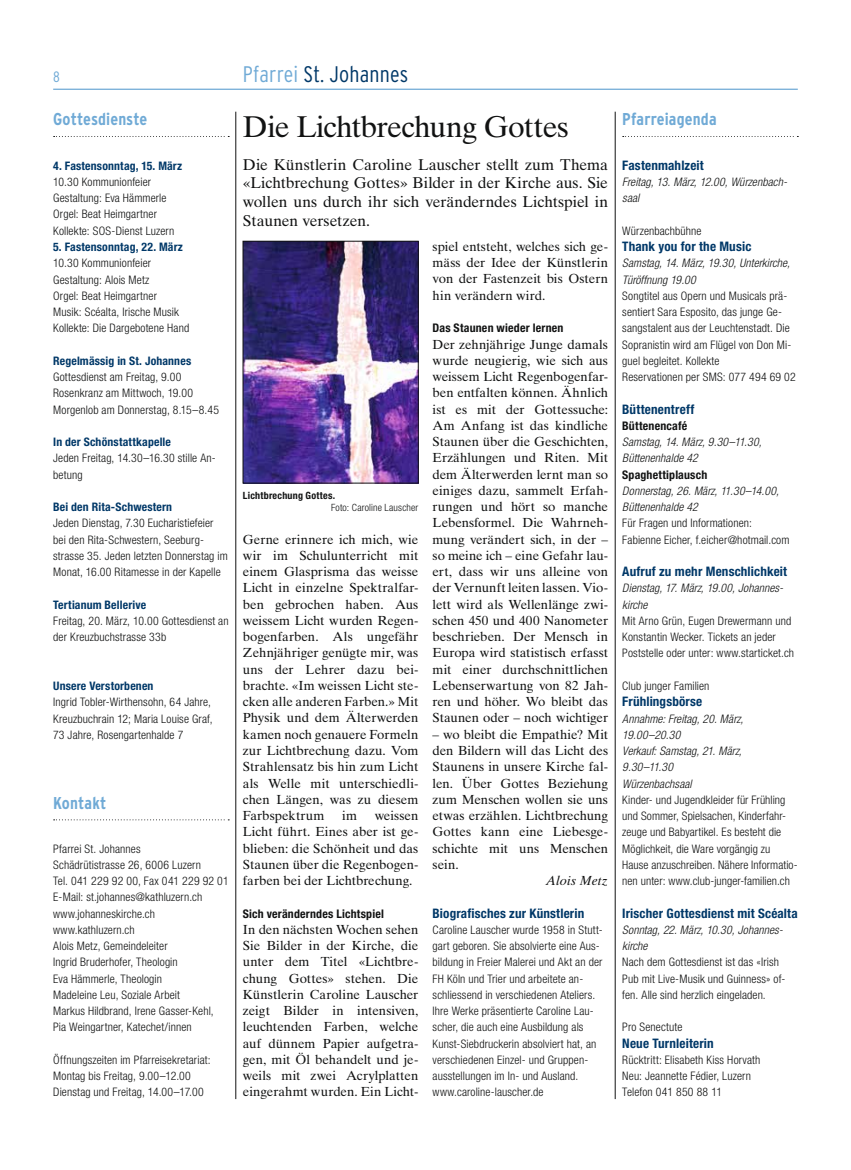
<style>
.page{position:relative;width:851px;height:1170px;background:#fff}
.page>*{position:absolute;margin:0;border:0;box-sizing:border-box;transform-origin:0 0}
.t1{font:30px "Times Ten LT Std";letter-spacing:-.025em;color:#111212}
.t2{font:300 condensed 22.5px "Interstate";letter-spacing:.01em;color:#003868}
.t3{font:700 condensed 17.12px "Interstate";letter-spacing:.005em;color:#70aad6}
.t4{font:15.62px/18.8px "Times Ten LT Std";letter-spacing:-.005em;color:#111212;text-align:justify}
.t5{font:300 condensed 15px "Interstate";color:#70aad6}
.t6{font:13.12px/16.2px "Times Ten LT Std";letter-spacing:-.005em;color:#111212;text-align:justify}
.t7{font:700 condensed 13.12px "Helvetica Neue LT Std";letter-spacing:.01em;color:#003868}
.t8{font:italic 13.12px "Times Ten LT Std";letter-spacing:.01em;color:#111212}
.t9{font:700 condensed 11.88px "Helvetica Neue LT Std";letter-spacing:.015em;color:#111212}
.t10{font:300 condensed 11.75px/16.2px "Helvetica Neue LT Std";letter-spacing:.01em;color:#111212}
.t11{font:italic 300 condensed 11.75px/16.2px "Helvetica Neue LT Std";letter-spacing:.01em;color:#111212}
.t12{font:700 condensed 11.75px "Helvetica Neue LT Std";letter-spacing:.015em;color:#003868}
.t13{font:300 condensed 10px "Helvetica Neue LT Std";letter-spacing:.015em;color:#111212}
.t14{font:700 condensed 10px "Helvetica Neue LT Std";letter-spacing:.025em;color:#111212}
.s1{color:#70aad6}
</style>
<div class="page">
<hr style="left:53px;top:89px;width:744px;height:1px;background:#70aad6">
<hr style="left:235px;top:112px;width:1px;height:986px;background:#111212">
<hr style="left:615px;top:112px;width:1px;height:986px;background:#111212">
<img style="left:245px;top:243px;width:171px;height:238px">
<div style="left:243px;top:241px;width:175px;height:242px;border:1px solid #111212"></div>
<svg style="left:54px;top:136px;width:175px;height:1px"></svg>
<svg style="left:622px;top:136px;width:176px;height:1px"></svg>
<svg style="left:54px;top:819px;width:175px;height:1px"></svg>
<p class="t5" style="left:53px;top:68px;width:8px">8</p>
<h2 class="t2" style="left:243px;top:62px;width:167px"><span class="s1">Pfarrei</span> St. Johannes</h2>
<h1 class="t1" style="left:243px;top:109px;width:327px">Die Lichtbrechung Gottes</h1>
<h3 class="t4" style="left:243px;top:155px;width:366px">Die Künstlerin Caroline Lauscher stellt zum Thema «Lichtbrechung Gottes» Bilder in der Kirche aus. Sie wollen uns durch ihr sich veränderndes Lichtspiel in Staunen versetzen.</h3>
<h3 class="t3" style="left:53px;top:110px;width:96px">Gottesdienste</h3>
<p class="t12" style="left:53px;top:158px;width:130px">4. Fastensonntag, 15. März</p>
<p class="t10" style="left:53px;top:173px;width:123px">10.30 Kommunionfeier<br>Gestaltung: Eva Hämmerle<br>Orgel: Beat Heimgartner<br>Kollekte: SOS-Dienst Luzern</p>
<p class="t12" style="left:53px;top:240px;width:131px">5. Fastensonntag, 22. März</p>
<p class="t10" style="left:53px;top:255px;width:137px">10.30 Kommunionfeier<br>Gestaltung: Alois Metz<br>Orgel: Beat Heimgartner<br>Musik: Scéalta, Irische Musik<br>Kollekte: Die Dargebotene Hand</p>
<p class="t12" style="left:53px;top:353px;width:139px">Regelmässig in St. Johannes</p>
<p class="t10" style="left:53px;top:368px;width:167px">Gottesdienst am Freitag, 9.00<br>Rosenkranz am Mittwoch, 19.00<br>Morgenlob am Donnerstag, 8.15–8.45</p>
<p class="t12" style="left:53px;top:435px;width:119px">In der Schönstattkapelle</p>
<p class="t10" style="left:53px;top:450px;width:163px">Jeden Freitag, 14.30–16.30 stille An&shy;betung</p>
<p class="t12" style="left:53px;top:500px;width:120px">Bei den Rita-Schwestern</p>
<p class="t10" style="left:53px;top:515px;width:176px">Jeden Dienstag, 7.30 Eucharistiefeier bei den Rita-Schwestern, Seeburg&shy;strasse 35. Jeden letzten Donnerstag im Monat, 16.00 Ritamesse in der Kapelle</p>
<p class="t12" style="left:53px;top:597px;width:94px">Tertianum Bellerive</p>
<p class="t10" style="left:53px;top:612px;width:177px">Freitag, 20. März, 10.00 Gottesdienst an der Kreuzbuchstrasse 33b</p>
<p class="t6" style="left:432px;top:238px;width:177px">spiel entsteht, welches sich ge&shy;mäss der Idee der Künstlerin von der Fastenzeit bis Ostern hin verändern wird.</p>
<p class="t9" style="left:432px;top:321px;width:132px">Das Staunen wieder lernen</p>
<p class="t6" style="left:432px;top:336px;width:177px">Der zehnjährige Junge damals wurde neugierig, wie sich aus weissem Licht Regenbogenfar&shy;ben entfalten können. Ähnlich ist es mit der Gottessuche:<br>Am Anfang ist das kindliche Staunen über die Geschichten, Erzählungen und Riten. Mit dem Älterwerden lernt man so einiges dazu, sammelt Erfah&shy;rungen und hört so manche Lebensformel. Die Wahrneh&shy;mung verändert sich, in der – so meine ich – eine Gefahr lau&shy;ert, dass wir uns alleine von der Vernunft leiten lassen. Vio&shy;lett wird als Wellenlänge zwi&shy;schen 450 und 400 Nanometer beschrieben. Der Mensch in Europa wird statistisch erfasst mit einer durchschnittlichen Lebenserwartung von 82 Jah&shy;ren und höher. Wo bleibt das Staunen oder – noch wichtiger</p>
<p class="t6" style="left:432px;top:726px;width:177px">– wo bleibt die Empathie? Mit den Bildern will das Licht des Staunens in unsere Kirche fal&shy;len. Über Gottes Beziehung zum Menschen wollen sie uns etwas erzählen. Lichtbrechung Gottes kann eine Liebesge&shy;schichte mit uns Menschen sein.</p>
<p class="t8" style="left:545px;top:872px;width:64px">Alois Metz</p>
<p class="t7" style="left:432px;top:904px;width:153px">Biografisches zur Künstlerin</p>
<p class="t10" style="left:432px;top:921px;width:172px">Caroline Lauscher wurde 1958 in Stutt&shy;gart geboren. Sie absolvierte eine Aus&shy;bildung in Freier Malerei und Akt an der FH Köln und Trier und arbeitete an&shy;schliessend in verschiedenen Ateliers.<br>Ihre Werke präsentierte Caroline Lau&shy;scher, die auch eine Ausbildung als Kunst-Siebdruckerin absolviert hat, an verschiedenen Einzel- und Gruppen&shy;ausstellungen im In- und Ausland. www.caroline-lauscher.de</p>
<p class="t14" style="left:243px;top:489px;width:94px">Lichtbrechung Gottes.</p>
<p class="t13" style="left:331px;top:502px;width:89px">Foto: Caroline Lauscher</p>
<p class="t6" style="left:243px;top:531px;width:177px">Gerne erinnere ich mich, wie wir im Schulunterricht mit einem Glasprisma das weisse Licht in einzelne Spektralfar&shy;ben gebrochen haben. Aus weissem Licht wurden Regen&shy;bogenfarben. Als ungefähr Zehnjähriger genügte mir, was uns der Lehrer dazu bei&shy;brachte. «Im weissen Licht ste&shy;cken alle anderen Farben.» Mit Physik und dem Älterwerden kamen noch genauere Formeln zur Lichtbrechung dazu. Vom Strahlensatz bis hin zum Licht als Welle mit unterschiedli&shy;chen Längen, was zu diesem Farbspektrum</p>
<p class="t12" style="left:53px;top:678px;width:102px">Unsere Verstorbenen</p>
<p class="t10" style="left:53px;top:693px;width:161px">Ingrid Tobler-Wirthensohn, 64 Jahre,<br>Kreuzbuchrain 12; Maria Louise Graf,<br>73 Jahre, Rosengartenhalde 7</p>
<h3 class="t3" style="left:53px;top:793px;width:55px">Kontakt</h3>
<p class="t10" style="left:53px;top:840px;width:177px">Pfarrei St. Johannes<br>Schädrütistrasse 26, 6006 Luzern<br>Tel. 041 229 92 00, Fax 041 229 92 01<br>E-Mail: st.johannes@kathluzern.ch www.johanneskirche.ch www.kathluzern.ch<br>Alois Metz, Gemeindeleiter<br>Ingrid Bruderhofer, Theologin<br>Eva Hämmerle, Theologin<br>Madeleine Leu, Soziale Arbeit<br>Markus Hildbrand, Irene Gasser-Kehl,<br>Pia Weingartner, Katechet/innen</p>
<p class="t10" style="left:53px;top:1051px;width:159px">Öffnungszeiten im Pfarreisekretariat:<br>Montag bis Freitag, 9.00–12.00<br>Dienstag und Freitag, 14.00–17.00</p>
<p class="t6" style="left:243px;top:807px;width:177px;text-indent:132px">weissen Licht führt. Eines aber ist ge&shy;blieben: die Schönheit und das Staunen über die Regenbogen&shy;farben bei der Lichtbrechung.</p>
<p class="t9" style="left:243px;top:906px;width:142px">Sich veränderndes Lichtspiel</p>
<p class="t6" style="left:243px;top:921px;width:177px">In den nächsten Wochen sehen Sie Bilder in der Kirche, die unter dem Titel «Lichtbre&shy;chung Gottes» stehen. Die Künstlerin Caroline Lauscher zeigt Bilder in intensiven, leuchtenden Farben, welche auf dünnem Papier aufgetra&shy;gen, mit Öl behandelt und je&shy;weils mit zwei Acrylplatten eingerahmt wurden. Ein Licht-</p>
<p class="t6" style="left:342px;top:807px;width:16px">im</p>
<h3 class="t3" style="left:622px;top:110px;width:96px">Pfarreiagenda</h3>
<p class="t7" style="left:622px;top:157px;width:83px">Fastenmahlzeit</p>
<p class="t11" style="left:622px;top:174px;width:166px">Freitag, 13. März, 12.00, Würzenbach&shy;saal</p>
<p class="t10" style="left:622px;top:222px;width:81px">Würzenbachbühne</p>
<p class="t7" style="left:622px;top:238px;width:131px">Thank you for the Music</p>
<p class="t11" style="left:622px;top:255px;width:169px">Samstag, 14. März, 19.30, Unterkirche,<br>Türöffnung 19.00</p>
<p class="t10" style="left:622px;top:287px;width:175px">Songtitel aus Opern und Musicals prä&shy;sentiert Sara Esposito, das junge Ge&shy;sangstalent aus der Leuchtenstadt. Die Sopranistin wird am Flügel von Don Mi&shy;guel begleitet. Kollekte<br>Reservationen per SMS: 077 494 69 02</p>
<p class="t7" style="left:622px;top:401px;width:73px">Büttenentreff</p>
<p class="t9" style="left:622px;top:418px;width:67px">Büttenencafé</p>
<p class="t11" style="left:622px;top:434px;width:141px">Samstag, 14. März, 9.30–11.30,<br>Büttenenhalde 42</p>
<p class="t9" style="left:622px;top:467px;width:87px">Spaghettiplausch</p>
<p class="t11" style="left:622px;top:483px;width:158px">Donnerstag, 26. März, 11.30–14.00,<br>Büttenenhalde 42</p>
<p class="t10" style="left:622px;top:515px;width:169px">Für Fragen und Informationen:<br>Fabienne Eicher, f.eicher@hotmail.com</p>
<p class="t7" style="left:622px;top:563px;width:166px">Aufruf zu mehr Menschlichkeit</p>
<p class="t11" style="left:622px;top:580px;width:162px">Dienstag, 17. März, 19.00, Johannes&shy;kirche</p>
<p class="t10" style="left:622px;top:612px;width:173px">Mit Arno Grün, Eugen Drewermann und<br>Konstantin Wecker. Tickets an jeder<br>Poststelle oder unter: www.starticket.ch</p>
<p class="t10" style="left:622px;top:677px;width:89px">Club junger Familien</p>
<p class="t7" style="left:622px;top:693px;width:82px">Frühlingsbörse</p>
<p class="t11" style="left:622px;top:710px;width:122px">Annahme: Freitag, 20. März,<br>19.00–20.30<br>Verkauf: Samstag, 21. März,<br>9.30–11.30<br>Würzenbachsaal</p>
<p class="t10" style="left:622px;top:791px;width:176px">Kinder- und Jugendkleider für Frühling und Sommer, Spielsachen, Kinderfahr&shy;zeuge und Babyartikel. Es besteht die Möglichkeit, die Ware vorgängig zu Hause anzuschreiben. Nähere Informatio&shy;nen unter: www.club-junger-familien.ch</p>
<p class="t7" style="left:622px;top:904px;width:177px">Irischer Gottesdienst mit Scéalta</p>
<p class="t11" style="left:622px;top:921px;width:162px">Sonntag, 22. März, 10.30, Johannes&shy;kirche</p>
<p class="t10" style="left:622px;top:953px;width:164px">Nach dem Gottesdienst ist das «Irish<br>Pub mit Live-Musik und Guinness» of&shy;fen. Alle sind herzlich eingeladen.</p>
<p class="t10" style="left:622px;top:1018px;width:62px">Pro Senectute</p>
<p class="t7" style="left:622px;top:1034px;width:93px">Neue Turnleiterin</p>
<p class="t10" style="left:622px;top:1051px;width:140px">Rücktritt: Elisabeth Kiss Horvath<br>Neu: Jeannette Fédier, Luzern<br>Telefon 041 850 88 11</p>
</div>
